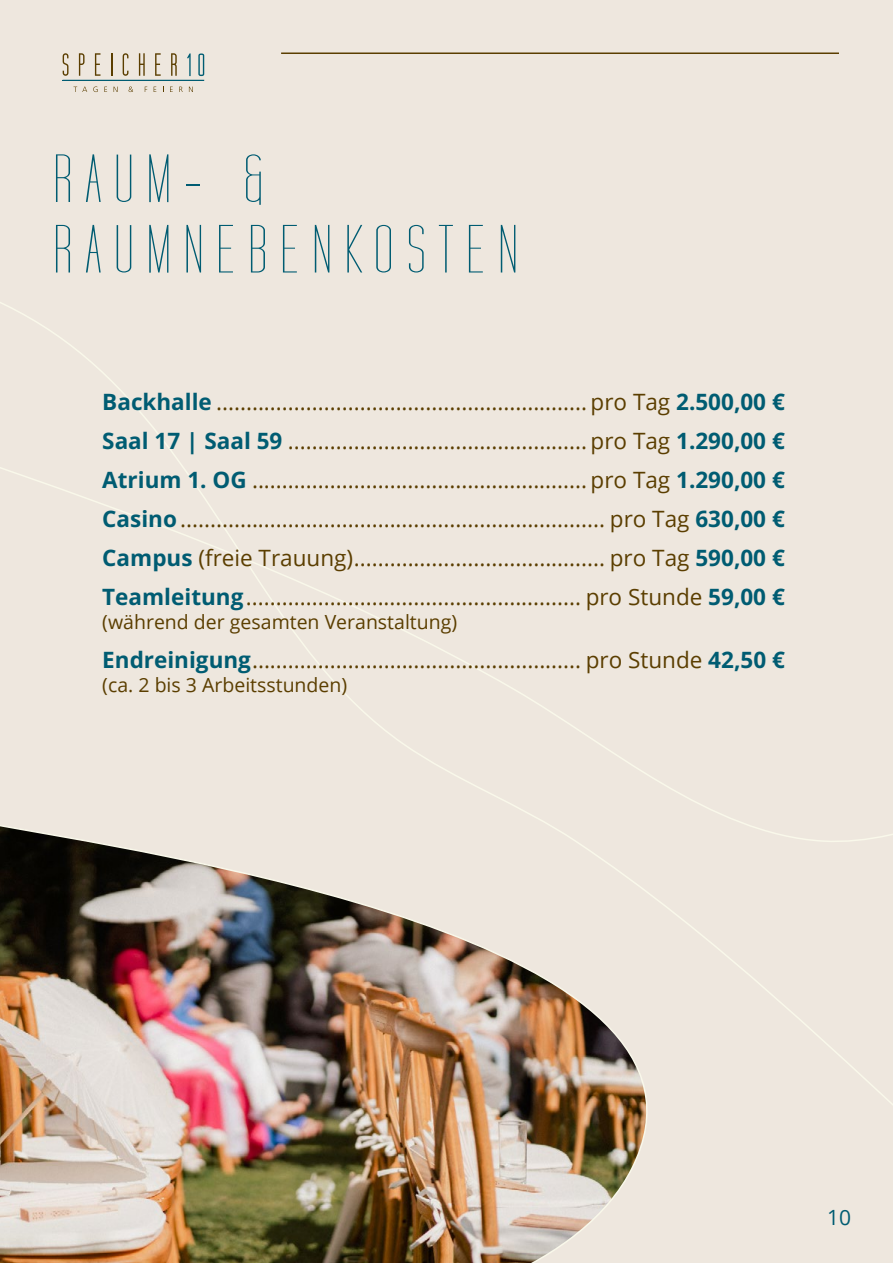
<style>
.page{position:relative;width:893px;height:1263px;background:#eee7de}
.page>*{position:absolute;margin:0;border:0;box-sizing:border-box;transform-origin:0 0}
.t1{font:69px/70.5px "Tall Films Expanded";letter-spacing:.16em;color:#005c72}
.t2{font:22.5px/39px "Open Sans";color:#5b3e00;text-align:justify}
.t3{font:21px "Open Sans";color:#005c72}
.t4{font:19.5px "Open Sans";color:#5b3e00}
.s1{font-weight:700;color:#005c72}
</style>
<div class="page">
<svg style="left:74px;top:87px;width:13px;height:5px"></svg>
<svg style="left:93px;top:87px;width:5px;height:5px"></svg>
<svg style="left:104px;top:87px;width:3px;height:5px"></svg>
<svg style="left:114px;top:87px;width:4px;height:5px"></svg>
<svg style="left:129px;top:87px;width:4px;height:5px"></svg>
<svg style="left:170px;top:87px;width:3px;height:5px"></svg>
<svg style="left:179px;top:87px;width:4px;height:5px"></svg>
<svg style="left:189px;top:87px;width:4px;height:5px"></svg>
<svg style="left:79px;top:53px;width:6px;height:23px"></svg>
<svg style="left:95px;top:53px;width:6px;height:23px"></svg>
<svg style="left:111px;top:53px;width:1px;height:23px"></svg>
<svg style="left:123px;top:53px;width:5px;height:23px"></svg>
<svg style="left:139px;top:53px;width:6px;height:23px"></svg>
<svg style="left:155px;top:53px;width:6px;height:23px"></svg>
<svg style="left:171px;top:53px;width:6px;height:23px"></svg>
<svg style="left:63px;top:53px;width:5px;height:23px"></svg>
<hr style="left:63px;top:80px;width:141px;height:1px;background:#005c72">
<svg style="left:187px;top:53px;width:4px;height:23px"></svg>
<svg style="left:198px;top:53px;width:6px;height:23px"></svg>
<img style="left:0;top:1171px;width:749px;height:92px">
<hr style="left:281px;top:53px;width:558px;height:1px;background:#5b3e00">
<img style="left:0;top:266px;width:893px;height:905px">
<div style="left:0;top:449px;width:893px;height:396px;background:#eee7de"></div>
<h1 class="t1" style="left:53px;top:146px;width:468px">RAUM- &amp;<br>RAUMNEBENKOSTEN</h1>
<p class="t2" style="left:102px;top:382px;width:684px"><span class="s1">Backhalle</span> ..............................................................pro Tag <span class="s1">2.500,00 € Saal 17 | Saal 59</span> ..................................................pro Tag <span class="s1">1.290,00 € Atrium 1. OG</span> ........................................................pro Tag <span class="s1">1.290,00 € Casino</span>....................................................................... pro Tag <span class="s1">630,00 € Campus</span> (freie Trauung).......................................... pro Tag <span class="s1">590,00 € Teamleitung</span>........................................................ pro Stunde <span class="s1">59,00 €</span></p>
<p class="t4" style="left:102px;top:609px;width:356px">(während der gesamten Veranstaltung)</p>
<p class="t2" style="left:102px;top:640px;width:684px"><span class="s1">Endreinigung</span>....................................................... pro Stunde <span class="s1">42,50 €</span></p>
<p class="t4" style="left:102px;top:672px;width:246px">(ca. 2 bis 3 Arbeitsstunden)</p>
<p class="t3" style="left:827px;top:1203px;width:26px">10</p>
</div>
